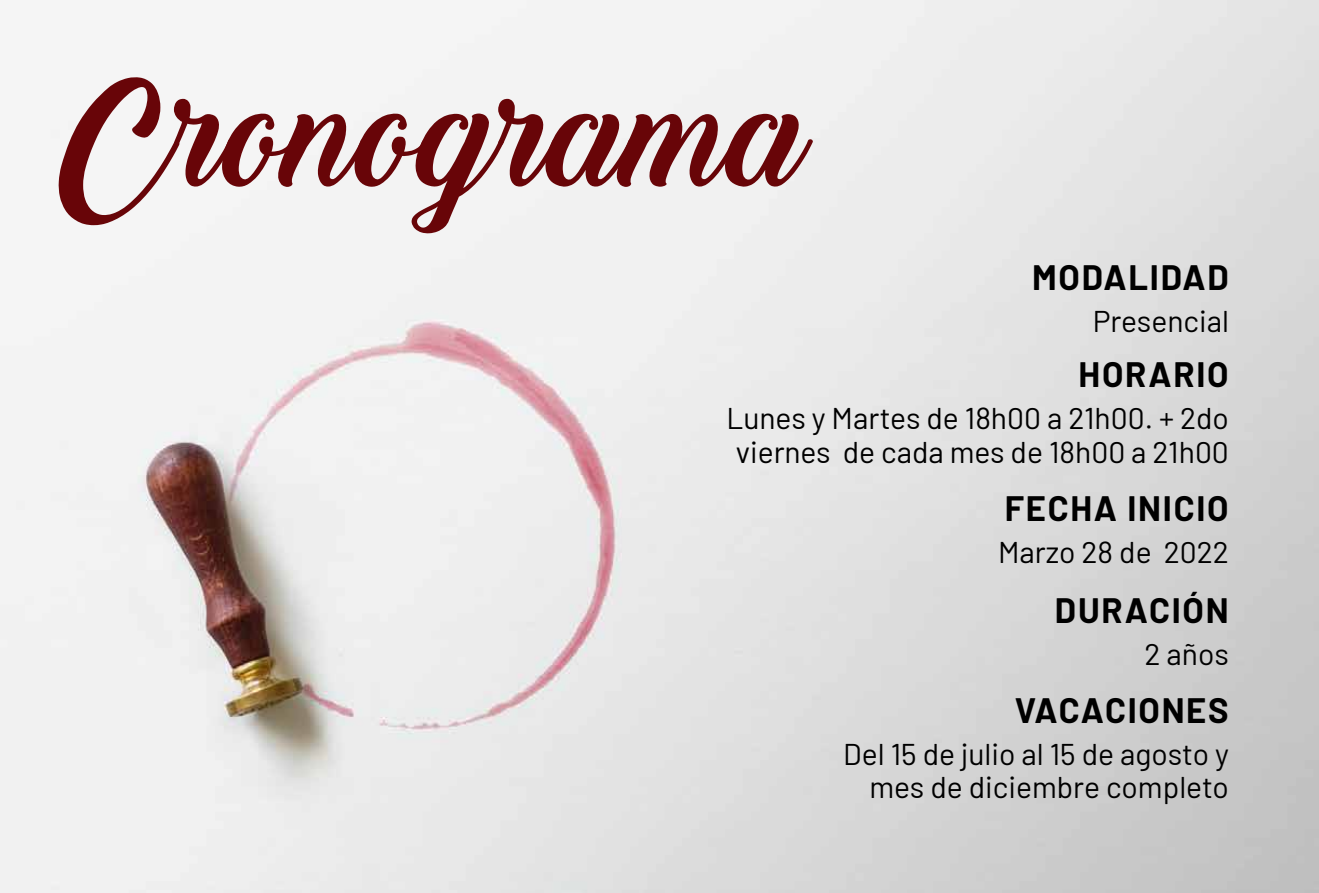
<style>
.page{position:relative;width:1319px;height:893px;background:#fff}
.page>*{position:absolute;margin:0;border:0;box-sizing:border-box;transform-origin:0 0}
.t1{font:145.35px "Backto Black Demo";color:#680508}
.t2{font:700 34.5px "Barlow";letter-spacing:.05em;color:#000}
.t3{font:30px/34.5px "Barlow";color:#000;text-align:center}
</style>
<div class="page">
<img style="left:0;top:0;width:1318px;height:893px">
<h1 class="t1" style="left:63px;top:52px;width:746px">Cronograma</h1>
<p class="t2" style="left:1032px;top:252px;width:198px">MODALIDAD</p>
<p class="t3" style="left:1092px;top:302px;width:138px">Presencial</p>
<p class="t2" style="left:1078px;top:349px;width:151px">HORARIO</p>
<p class="t3" style="left:726px;top:398px;width:504px">Lunes y Martes de 18h00 a 21h00. + 2do viernes de cada mes de 18h00 a 21h00</p>
<p class="t2" style="left:1004px;top:483px;width:225px">FECHA INICIO</p>
<p class="t3" style="left:997px;top:532px;width:232px">Marzo 28 de 2022</p>
<p class="t2" style="left:1054px;top:585px;width:175px">DURACIÓN</p>
<p class="t3" style="left:1144px;top:635px;width:86px">2 años</p>
<p class="t2" style="left:1014px;top:685px;width:215px">VACACIONES</p>
<p class="t3" style="left:843px;top:735px;width:387px;line-height:33px;text-align:right">Del 15 de julio al 15 de agosto y mes de diciembre completo</p>
</div>
